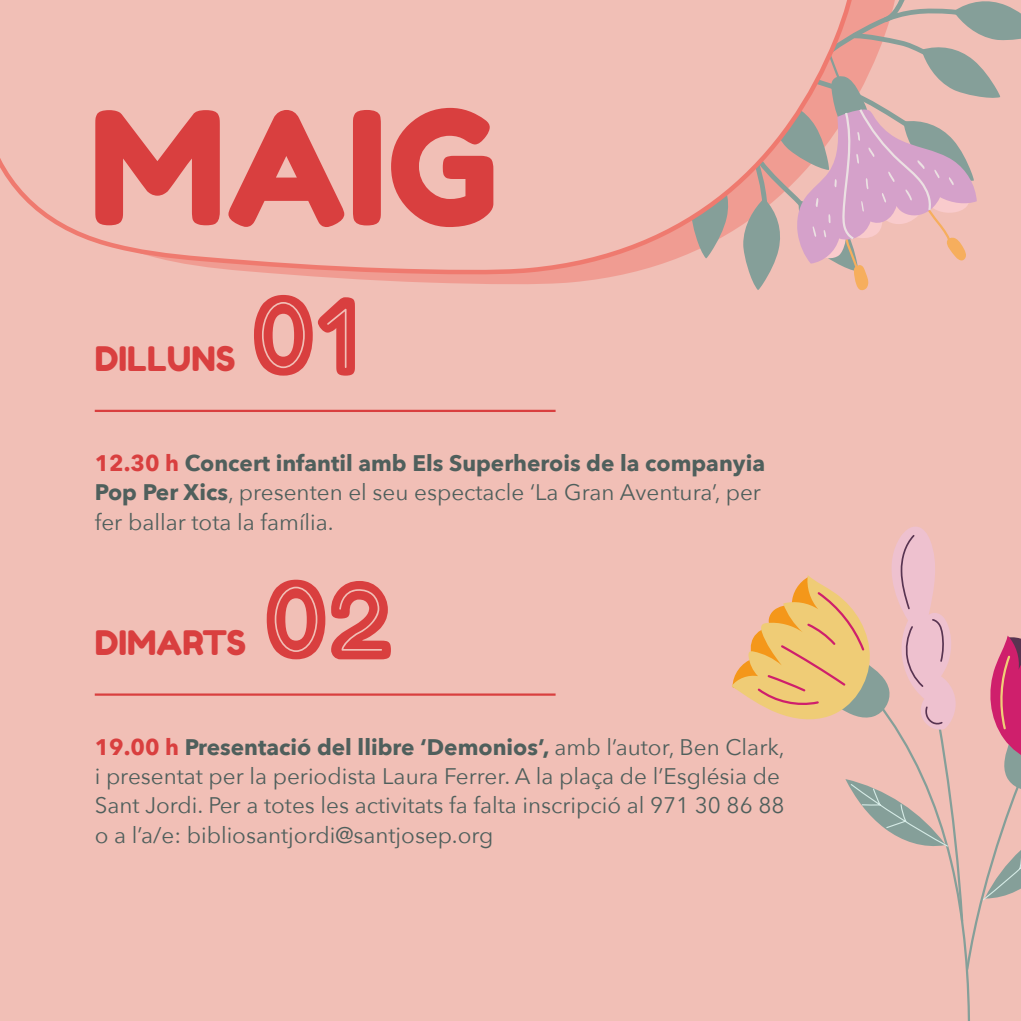
<style>
.page{position:relative;width:1021px;height:1021px;background:#fff}
.page>*{position:absolute;margin:0;border:0;box-sizing:border-box;transform-origin:0 0}
.t1{font:157.5px "Fredoka One";color:#d93f3f}
.t2{font:33.75px "Fredoka One";color:#d93f3f}
.t3{font:22.5px/29.2px "Avenir Next";color:#4f5f5c}
.s1{font-weight:700;color:#d93f3f}
.s2{font-weight:700}
</style>
<div class="page">
<div style="left:0;top:0;width:1020px;height:1020px;background:#f1bfb6"></div>
<svg style="left:298px;top:275px;width:321px;height:9px;fill:#f09c92"></svg>
<svg style="left:750px;top:1px;width:270px;height:290px"></svg>
<svg style="left:0;top:0;width:913px;height:275px"></svg>
<hr style="left:95px;top:410px;width:460px;height:2px;background:#d93f3f">
<hr style="left:95px;top:693px;width:460px;height:2px;background:#d93f3f">
<svg style="left:254px;top:295px;width:101px;height:80px"></svg>
<svg style="left:331px;top:581px;width:60px;height:78px"></svg>
<svg style="left:267px;top:579px;width:58px;height:80px"></svg>
<svg style="left:732px;top:527px;width:288px;height:493px"></svg>
<h1 class="t1" style="left:89px;top:72px;width:412px">MAIG</h1>
<h2 class="t2" style="left:95px;top:338px;width:142px">DILLUNS</h2>
<p class="t3" style="left:95px;top:447px;width:672px"><span class="s1">12.30 h</span> <span class="s2">Concert infantil amb Els Superherois de la companyia<br>Pop Per Xics</span>, presenten el seu espectacle ‘La Gran Aventura’, per fer ballar tota la família.</p>
<h2 class="t2" style="left:95px;top:622px;width:153px">DIMARTS</h2>
<p class="t3" style="left:95px;top:731px;width:691px"><span class="s1">19.00 h</span> <span class="s2">Presentació del llibre ‘Demonios’,</span> amb l’autor, Ben Clark, i presentat per la periodista Laura Ferrer. A la plaça de l’Església de Sant Jordi. Per a totes les activitats fa falta inscripció al 971 30 86 88 o a l’a/e: bibliosantjordi@santjosep.org</p>
</div>
